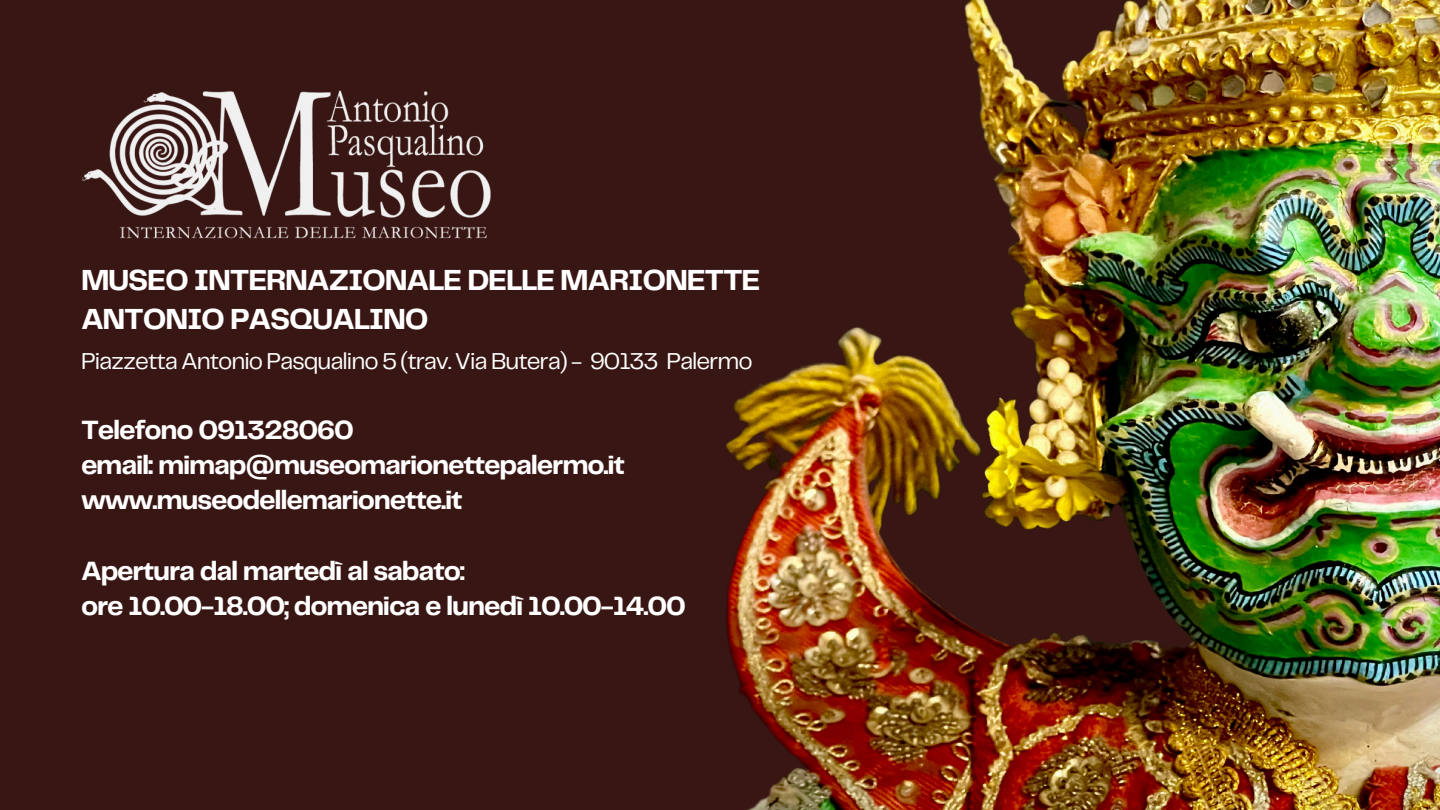
<style>
.page{position:relative;width:1440px;height:810px;background:#381613}
.page>*{position:absolute;margin:0;border:0;box-sizing:border-box;transform-origin:0 0}
.t1{font:700 30.2px/39px "Telegraf";letter-spacing:-.04em;color:#fff}
.t2{font:700 27.4px/35.2px "Telegraf";letter-spacing:-.04em;color:#fff}
.t3{font:23.9px "Telegraf";letter-spacing:-.04em;color:#fff}
</style>
<div class="page">
<img style="left:726px;top:0;width:714px;height:810px">
<img style="left:82px;top:90px;width:409px;height:149px">
<h2 class="t1" style="left:81px;top:262px;width:681px">MUSEO INTERNAZIONALE DELLE MARIONETTE<br>ANTONIO PASQUALINO</h2>
<p class="t3" style="left:81px;top:351px;width:673px">Piazzetta Antonio Pasqualino 5 (trav. Via Butera) - 90133 Palermo</p>
<h1 class="t2" style="left:81px;top:413px;width:546px">Telefono 091328060<br>email: mimap@museomarionettepalermo.it www.museodellemarionette.it</h1>
<p class="t2" style="left:81px;top:554px;width:606px">Apertura dal martedì al sabato:<br>ore 10.00-18.00; domenica e lunedì 10.00-14.00</p>
</div>
